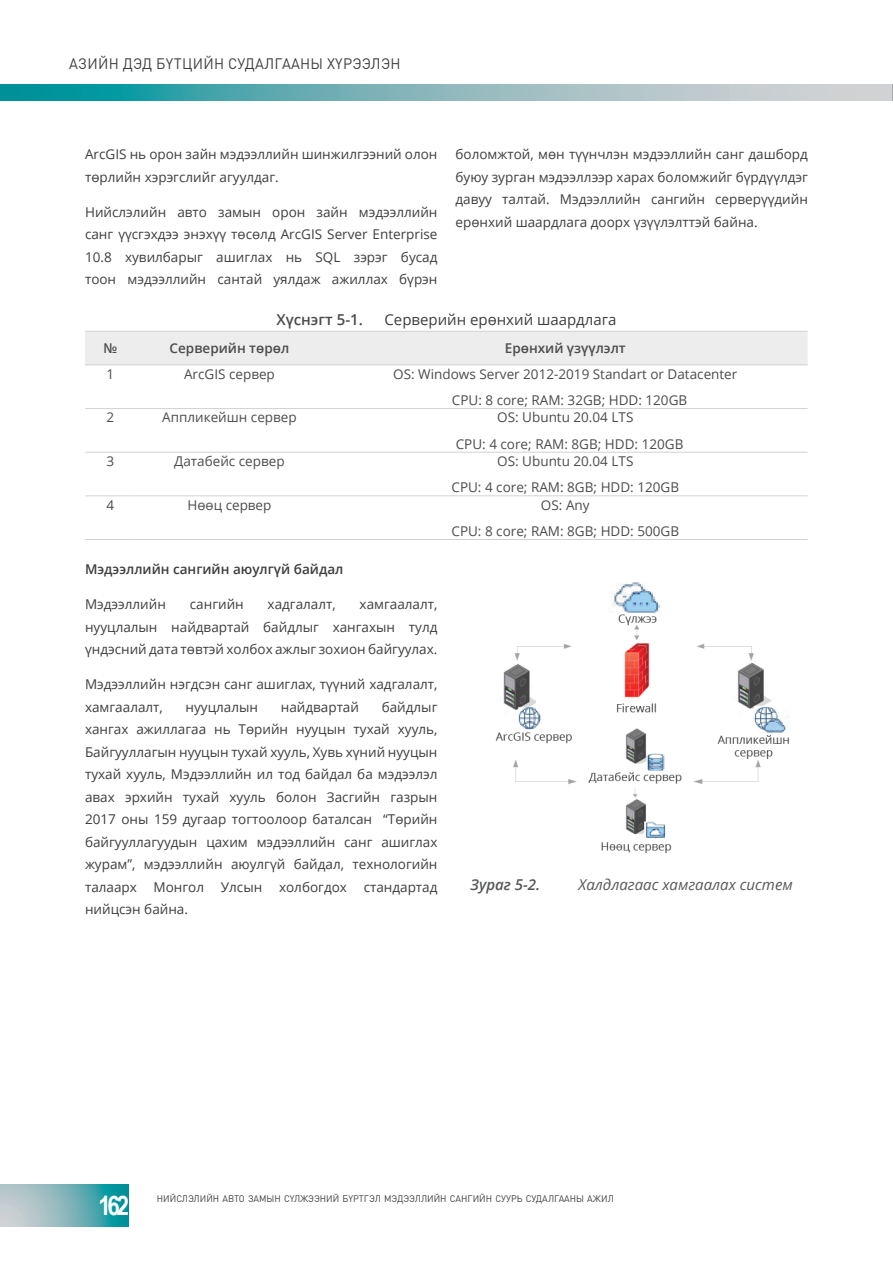
<style>
.page{position:relative;width:893px;height:1263px;background:#fff}
.page>*{position:absolute;margin:0;border:0;box-sizing:border-box;transform-origin:0 0}
.t1{font:700 27px "Arial Narrow";color:#fff}
.t2{font:15px "DIN Pro";letter-spacing:.02em;color:#3e3e3f}
.t3{font:15px "Open Sans";color:#3e3e3f}
.t4{font:italic 15px "Open Sans";color:#57585a}
.t5{font:600 15px "Open Sans";color:#4b4c4d}
.t6{font:italic 600 15px "Open Sans";color:#57585a}
.Теxt_body{font:13.5px/22.5px "Open Sans";color:#3e3e3f;text-align:justify}
.Table_Body{font:13.5px "Open Sans";color:#4b4c4d}
.Table_Head{font:600 13.5px "Open Sans";color:#4b4c4d}
.Теxt_body-2{font:600 13.5px "Open Sans";color:#3e3e3f}
.t7{font:9.45px "DIN Pro";color:#3e3e3f}
</style>
<div class="page">
<svg style="left:0;top:84px;width:893px;height:16px;background:#7cb5ba"></svg>
<svg style="left:1px;top:1184px;width:128px;height:43px;background:#73b2b8"></svg>
<div style="left:85px;top:332px;width:723px;height:33px;background:#ededed"></div>
<hr style="left:85px;top:331px;width:51px;height:1px;background:#d2d2d2">
<hr style="left:136px;top:331px;width:187px;height:1px;background:#d2d2d2">
<hr style="left:323px;top:331px;width:485px;height:1px;background:#d2d2d2">
<hr style="left:85px;top:365px;width:51px;height:1px;background:#d2d2d2">
<hr style="left:136px;top:365px;width:187px;height:1px;background:#d2d2d2">
<hr style="left:323px;top:365px;width:485px;height:1px;background:#d2d2d2">
<hr style="left:85px;top:408px;width:51px;height:1px;background:#d2d2d2">
<hr style="left:136px;top:408px;width:187px;height:1px;background:#d2d2d2">
<hr style="left:323px;top:408px;width:485px;height:1px;background:#d2d2d2">
<hr style="left:85px;top:452px;width:51px;height:1px;background:#d2d2d2">
<hr style="left:136px;top:452px;width:187px;height:1px;background:#d2d2d2">
<hr style="left:323px;top:452px;width:485px;height:1px;background:#d2d2d2">
<hr style="left:85px;top:496px;width:51px;height:1px;background:#d2d2d2">
<hr style="left:136px;top:496px;width:187px;height:1px;background:#d2d2d2">
<hr style="left:323px;top:496px;width:485px;height:1px;background:#d2d2d2">
<hr style="left:85px;top:539px;width:51px;height:1px;background:#d2d2d2">
<hr style="left:136px;top:539px;width:187px;height:1px;background:#d2d2d2">
<hr style="left:323px;top:539px;width:485px;height:1px;background:#d2d2d2">
<img style="left:495px;top:582px;width:294px;height:271px">
<p class="t2" style="left:69px;top:51px;width:333px">АЗИЙН ДЭД БҮТЦИЙН СУДАЛГААНЫ ХҮРЭЭЛЭН</p>
<p class="Теxt_body" style="left:85px;top:143px;width:354px">ArcGIS нь орон зайн мэдээллийн шинжилгээний олон төрлийн хэрэгслийг агуулдаг.</p>
<p class="Теxt_body" style="left:85px;top:200px;width:354px">Нийслэлийн авто замын орон зайн мэдээллийн санг үүсгэхдээ энэхүү төсөлд ArcGIS Server Enterprise 10.8 хувилбарыг ашиглах нь SQL зэрэг бусад тоон мэдээллийн сантай уялдаж ажиллах бүрэн</p>
<p class="Теxt_body" style="left:455px;top:143px;width:354px">боломжтой, мөн түүнчлэн мэдээллийн санг дашборд буюу зурган мэдээллээр харах боломжийг бүрдүүлдэг давуу талтай. Мэдээллийн сангийн серверүүдийн ерөнхий шаардлага доорх үзүүлэлттэй байна.</p>
<p class="t5" style="left:276px;top:309px;width:88px">Хүснэгт 5-1.</p>
<p class="t3" style="left:384px;top:309px;width:234px">Серверийн ерөнхий шаардлага</p>
<p class="Table_Head" style="left:104px;top:339px;width:15px">№</p>
<p class="Table_Head" style="left:170px;top:339px;width:121px">Серверийн төрөл</p>
<p class="Table_Head" style="left:505px;top:339px;width:123px">Ерөнхий үзүүлэлт</p>
<p class="Table_Body" style="left:107px;top:364px;width:9px">1</p>
<p class="Table_Body" style="left:184px;top:364px;width:92px">ArcGIS сервер</p>
<p class="Table_Body" style="left:393px;top:364px;width:346px">OS: Windows Server 2012-2019 Standart or Datacenter</p>
<p class="Table_Body" style="left:452px;top:391px;width:237px">CPU: 8 core; RAM: 32GB; HDD: 120GB</p>
<p class="Table_Body" style="left:107px;top:408px;width:9px">2</p>
<p class="Table_Body" style="left:162px;top:408px;width:136px">Аппликейшн сервер</p>
<p class="Table_Body" style="left:497px;top:408px;width:138px">OS: Ubuntu 20.04 LTS</p>
<p class="Table_Body" style="left:456px;top:435px;width:229px">CPU: 4 core; RAM: 8GB; HDD: 120GB</p>
<p class="Table_Body" style="left:107px;top:452px;width:9px">3</p>
<p class="Table_Body" style="left:174px;top:452px;width:112px">Датабейс сервер</p>
<p class="Table_Body" style="left:497px;top:452px;width:138px">OS: Ubuntu 20.04 LTS</p>
<p class="Table_Body" style="left:451px;top:478px;width:229px">CPU: 4 core; RAM: 8GB; HDD: 120GB</p>
<p class="Table_Body" style="left:107px;top:495px;width:9px">4</p>
<p class="Table_Body" style="left:187px;top:495px;width:86px">Нөөц сервер</p>
<p class="Table_Body" style="left:541px;top:495px;width:50px">OS: Any</p>
<p class="Table_Body" style="left:451px;top:522px;width:229px">CPU: 8 core; RAM: 8GB; HDD: 500GB</p>
<p class="Теxt_body-2" style="left:85px;top:560px;width:260px">Мэдээллийн сангийн аюулгүй байдал</p>
<p class="Теxt_body" style="left:85px;top:592px;width:82px">Мэдээллийн</p>
<p class="Теxt_body" style="left:190px;top:592px;width:55px">сангийн</p>
<p class="Теxt_body" style="left:268px;top:592px;width:70px">хадгалалт,</p>
<p class="Теxt_body" style="left:85px;top:592px;width:354px;text-indent:275px">хамгаалалт, нууцлалын найдвартай байдлыг хангахын тулд үндэсний дата төвтэй холбох ажлыг зохион байгуулах.</p>
<p class="Теxt_body" style="left:85px;top:673px;width:354px">Мэдээллийн нэгдсэн санг ашиглах, түүний хадгалалт, хамгаалалт,</p>
<p class="Теxt_body" style="left:85px;top:695px;width:354px;text-indent:297px">байдлыг хангах ажиллагаа нь Төрийн нууцын тухай хууль, Байгууллагын нууцын тухай хууль, Хувь хүний нууцын тухай хууль, Мэдээллийн ил тод байдал ба мэдээлэл авах эрхийн тухай хууль болон Засгийн газрын 2017 оны 159 дугаар тогтоолоор баталсан “Төрийн байгууллагуудын цахим мэдээллийн санг ашиглах журам”, мэдээллийн аюулгүй байдал, технологийн талаарх Монгол Улсын холбогдох стандартад нийцсэн байна.</p>
<p class="Теxt_body" style="left:186px;top:695px;width:74px">нууцлалын</p>
<p class="Теxt_body" style="left:281px;top:695px;width:80px">найдвартай</p>
<p class="t6" style="left:471px;top:875px;width:71px">Зураг 5-2.</p>
<p class="t4" style="left:579px;top:875px;width:216px">Халдлагаас хамгаалах систем</p>
<h1 class="t1" style="left:98px;top:1185px;width:32px">162</h1>
<p class="t7" style="left:157px;top:1191px;width:458px">нийслэлийн авто замын сүлжээний бүртгэл мэдээллийн сангийн суурь судалгааны ажил</p>
</div>
